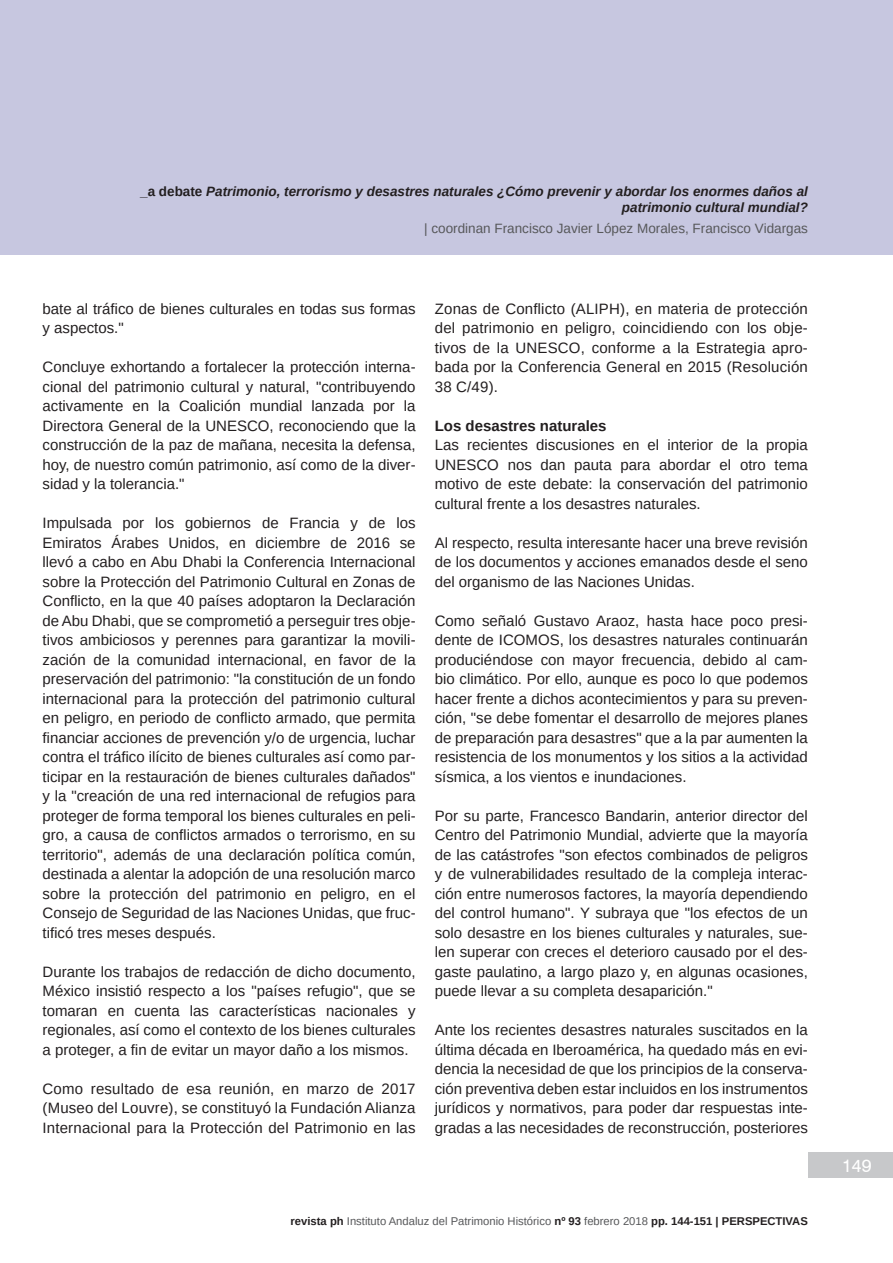
<style>
.page{position:relative;width:893px;height:1263px;background:#fff}
.page>*{position:absolute;margin:0;border:0;box-sizing:border-box;transform-origin:0 0}
.t1{font:18px "Swiss 721 BT";color:#fff}
.t2{font:15px/19.5px "Arimo";color:#231f20;text-align:justify}
.Rango_3{font:700 15px "Arimo";color:#231f20}
.t3{font:italic 700 13.5px/16.2px "Arimo";color:#231f20;text-align:right}
.t4{font:13.5px "Arimo";color:#57585a}
.t5{font:11.25px "Arimo";color:#57585a}
.s1{font-style:normal}
.s2{font-weight:700;color:#231f20}
</style>
<div class="page">
<div style="left:0;top:0;width:893px;height:255px;background:#c7c7e0"></div>
<div style="left:808px;top:1152px;width:85px;height:26px;background:#c7c8ca"></div>
<p class="t3" style="left:140px;top:183px;width:669px"><span class="s1">_a debate</span> Patrimonio, terrorismo y desastres naturales ¿Cómo prevenir y abordar los enormes daños al patrimonio cultural mundial?</p>
<p class="t4" style="left:424px;top:220px;width:385px">| coordinan Francisco Javier López Morales, Francisco Vidargas</p>
<p class="t2" style="left:43px;top:299px;width:375px">bate al tráfico de bienes culturales en todas sus formas y aspectos."</p>
<p class="t2" style="left:43px;top:357px;width:375px">Concluye exhortando a fortalecer la protección interna&shy;cional del patrimonio cultural y natural, "contribuyendo activamente en la Coalición mundial lanzada por la Directora General de la UNESCO, reconociendo que la construcción de la paz de mañana, necesita la defensa, hoy, de nuestro común patrimonio, así como de la diver&shy;sidad y la tolerancia."</p>
<p class="t2" style="left:43px;top:513px;width:375px">Impulsada por los gobiernos de Francia y de los Emiratos Árabes Unidos, en diciembre de 2016 se llevó a cabo en Abu Dhabi la Conferencia Internacional sobre la Protección del Patrimonio Cultural en Zonas de Conflicto, en la que 40 países adoptaron la Declaración de Abu Dhabi, que se comprometió a perseguir tres obje&shy;tivos ambiciosos y perennes para garantizar la movili&shy;zación de la comunidad internacional, en favor de la preservación del patrimonio: "la constitución de un fondo internacional para la protección del patrimonio cultural en peligro, en periodo de conflicto armado, que permita financiar acciones de prevención y/o de urgencia, luchar contra el tráfico ilícito de bienes culturales así como par&shy;ticipar en la restauración de bienes culturales dañados" y la "creación de una red internacional de refugios para proteger de forma temporal los bienes culturales en peli&shy;gro, a causa de conflictos armados o terrorismo, en su territorio", además de una declaración política común, destinada a alentar la adopción de una resolución marco sobre la protección del patrimonio en peligro, en el Consejo de Seguridad de las Naciones Unidas, que fruc&shy;tificó tres meses después.</p>
<p class="t2" style="left:43px;top:962px;width:375px">Durante los trabajos de redacción de dicho documento, México insistió respecto a los "países refugio", que se tomaran en cuenta las características nacionales y regionales, así como el contexto de los bienes culturales a proteger, a fin de evitar un mayor daño a los mismos.</p>
<p class="t2" style="left:43px;top:1079px;width:375px">Como resultado de esa reunión, en marzo de 2017 (Museo del Louvre), se constituyó la Fundación Alianza Internacional para la Protección del Patrimonio en las</p>
<p class="t2" style="left:435px;top:299px;width:375px">Zonas de Conflicto (ALIPH), en materia de protección del patrimonio en peligro, coincidiendo con los obje&shy;tivos de la UNESCO, conforme a la Estrategia apro&shy;bada por la Conferencia General en 2015 (Resolución 38 C/49).</p>
<p class="Rango_3" style="left:435px;top:415px;width:173px">Los desastres naturales</p>
<p class="t2" style="left:435px;top:435px;width:375px">Las recientes discusiones en el interior de la propia UNESCO nos dan pauta para abordar el otro tema motivo de este debate: la conservación del patrimonio cultural frente a los desastres naturales.</p>
<p class="t2" style="left:435px;top:533px;width:375px">Al respecto, resulta interesante hacer una breve revisión de los documentos y acciones emanados desde el seno del organismo de las Naciones Unidas.</p>
<p class="t2" style="left:435px;top:611px;width:375px">Como señaló Gustavo Araoz, hasta hace poco presi&shy;dente de ICOMOS, los desastres naturales continuarán produciéndose con mayor frecuencia, debido al cam&shy;bio climático. Por ello, aunque es poco lo que podemos hacer frente a dichos acontecimientos y para su preven&shy;ción, "se debe fomentar el desarrollo de mejores planes de preparación para desastres" que a la par aumenten la resistencia de los monumentos y los sitios a la actividad sísmica, a los vientos e inundaciones.</p>
<p class="t2" style="left:435px;top:806px;width:375px">Por su parte, Francesco Bandarin, anterior director del Centro del Patrimonio Mundial, advierte que la mayoría de las catástrofes "son efectos combinados de peligros y de vulnerabilidades resultado de la compleja interac&shy;ción entre numerosos factores, la mayoría dependiendo del control humano". Y subraya que "los efectos de un solo desastre en los bienes culturales y naturales, sue&shy;len superar con creces el deterioro causado por el des&shy;gaste paulatino, a largo plazo y, en algunas ocasiones, puede llevar a su completa desaparición."</p>
<p class="t2" style="left:435px;top:1020px;width:375px">Ante los recientes desastres naturales suscitados en la última década en Iberoamérica, ha quedado más en evi&shy;dencia la necesidad de que los principios de la conserva&shy;ción preventiva deben estar incluidos en los instrumentos jurídicos y normativos, para poder dar respuestas inte&shy;gradas a las necesidades de reconstrucción, posteriores</p>
<p class="t5" style="left:291px;top:1213px;width:519px"><span class="s2">revista ph</span> Instituto Andaluz del Patrimonio Histórico <span class="s2">nº 93</span> febrero 2018 <span class="s2">pp. 144-151 | PERSPECTIVAS</span></p>
<p class="t1" style="left:842px;top:1154px;width:31px">149</p>
</div>
